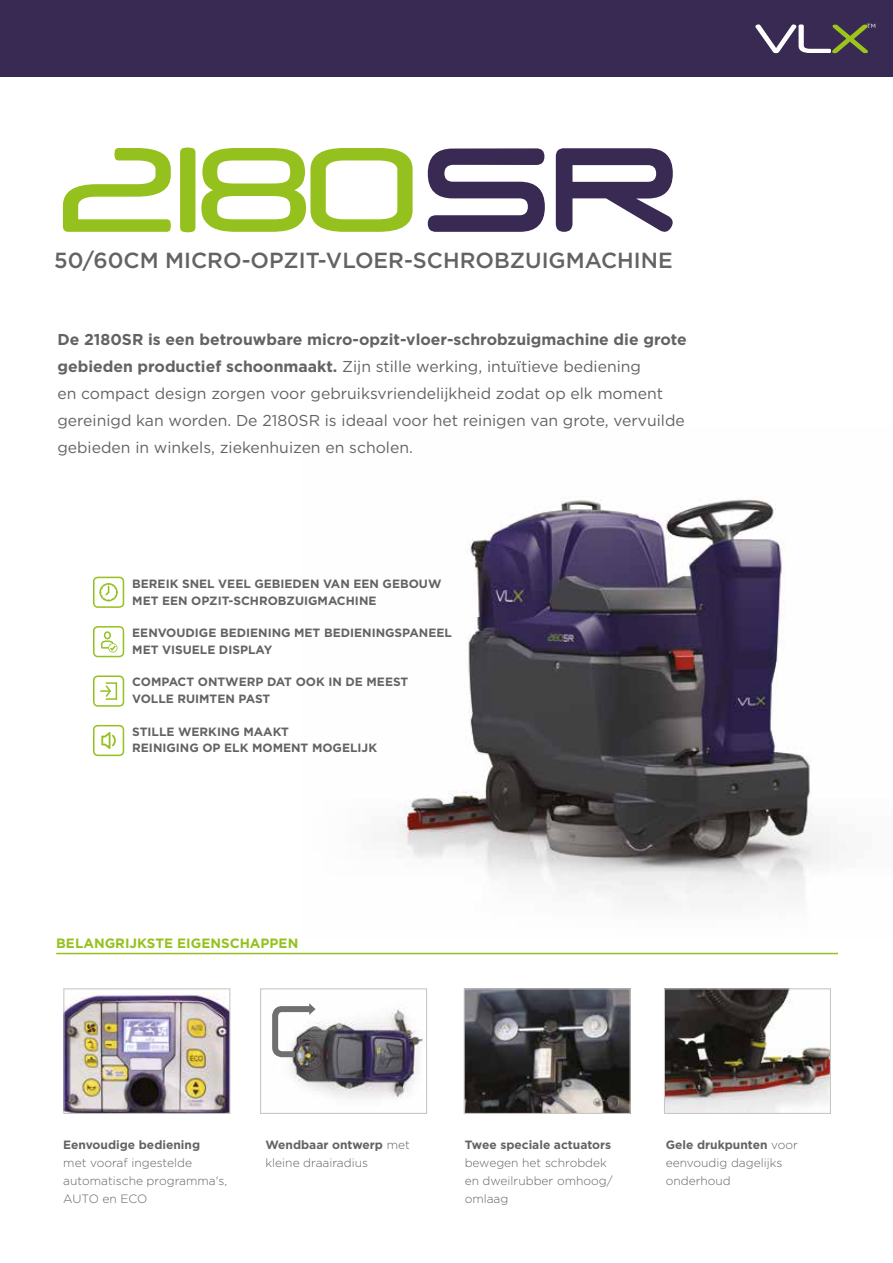
<style>
.page{position:relative;width:893px;height:1263px;background:#fff}
.page>*{position:absolute;margin:0;border:0;box-sizing:border-box;transform-origin:0 0}
.t1{font:500 21.9px "Gotham";color:#646363}
.t2{font:15.75px/27px "Gotham";color:#646363}
.t3{font:700 13.5px "Gotham";color:#95c11f}
.t4{font:700 12px/16.5px "Gotham";color:#646363}
.t5{font:300 12px/18px "Gotham";color:#646363}
.t6{font:6px "Gotham";color:#fff}
.s1{font-weight:700}
</style>
<div class="page">
<img style="left:396px;top:497px;width:434px;height:406px">
<img style="left:666px;top:990px;width:163px;height:122px">
<div style="left:664px;top:988px;width:167px;height:126px;border:1px solid #c6c6c6"></div>
<hr style="left:56px;top:953px;width:782px;height:1px;background:#95c11f">
<div style="left:93px;top:626px;width:31px;height:31px;border:2px solid #95c11f;border-radius:4px"></div>
<svg style="left:101px;top:631px;width:16px;height:21px"></svg>
<svg style="left:63px;top:148px;width:108px;height:84px"></svg>
<svg style="left:180px;top:148px;width:15px;height:84px"></svg>
<svg style="left:201px;top:148px;width:212px;height:84px"></svg>
<svg style="left:428px;top:148px;width:117px;height:84px"></svg>
<svg style="left:556px;top:148px;width:117px;height:84px"></svg>
<div style="left:93px;top:725px;width:31px;height:31px;border:2px solid #95c11f;border-radius:4px"></div>
<svg style="left:101px;top:732px;width:15px;height:17px"></svg>
<div style="left:93px;top:675px;width:31px;height:32px;border:2px solid #95c11f;border-radius:4px"></div>
<svg style="left:100px;top:682px;width:17px;height:18px"></svg>
<div style="left:93px;top:577px;width:31px;height:31px;border:2px solid #95c11f;border-radius:4px"></div>
<svg style="left:99px;top:583px;width:19px;height:18px"></svg>
<img style="left:287px;top:1008px;width:136px;height:92px">
<div style="left:260px;top:988px;width:167px;height:126px;border:1px solid #c6c6c6"></div>
<img style="left:466px;top:990px;width:163px;height:122px">
<div style="left:464px;top:988px;width:167px;height:126px;border:1px solid #c6c6c6"></div>
<img style="left:65px;top:990px;width:163px;height:122px">
<div style="left:63px;top:988px;width:167px;height:126px;border:1px solid #c6c6c6"></div>
<svg style="left:272px;top:1003px;width:44px;height:57px"></svg>
<div style="left:0;top:0;width:893px;height:76px;background:#382a52"></div>
<svg style="left:755px;top:24px;width:113px;height:29px"></svg>
<p class="t6" style="left:867px;top:22px;width:11px">TM</p>
<h1 class="t1" style="left:54px;top:247px;width:620px">50/60CM MICRO-OPZIT-VLOER-SCHROBZUIGMACHINE</h1>
<p class="t2" style="left:57px;top:326px;width:631px"><span class="s1">De 2180SR is een betrouwbare micro-opzit-vloer-schrobzuigmachine die grote gebieden productief schoonmaakt.</span> Zijn stille werking, intuïtieve bediening<br>en compact design zorgen voor gebruiksvriendelijkheid zodat op elk moment gereinigd kan worden. De 2180SR is ideaal voor het reinigen van grote, vervuilde gebieden in winkels, ziekenhuizen en scholen.</p>
<p class="t4" style="left:132px;top:575px;width:311px">BEREIK SNEL VEEL GEBIEDEN VAN EEN GEBOUW<br>MET EEN OPZIT-SCHROBZUIGMACHINE</p>
<p class="t4" style="left:132px;top:625px;width:321px">EENVOUDIGE BEDIENING MET BEDIENINGSPANEEL<br>MET VISUELE DISPLAY</p>
<p class="t4" style="left:132px;top:674px;width:278px">COMPACT ONTWERP DAT OOK IN DE MEEST<br>VOLLE RUIMTEN PAST</p>
<p class="t4" style="left:132px;top:723px;width:246px">STILLE WERKING MAAKT<br>REINIGING OP ELK MOMENT MOGELIJK</p>
<p class="t3" style="left:56px;top:935px;width:244px">BELANGRIJKSTE EIGENSCHAPPEN</p>
<p class="t4" style="left:63px;top:1136px;width:138px">Eenvoudige bediening</p>
<p class="t5" style="left:63px;top:1153px;width:165px">met vooraf ingestelde automatische programma's,<br>AUTO en ECO</p>
<p class="t5" style="left:266px;top:1135px;width:146px"><span class="s1">Wendbaar ontwerp</span> met kleine draairadius</p>
<p class="t5" style="left:666px;top:1135px;width:134px"><span class="s1">Gele drukpunten</span> voor eenvoudig dagelijks onderhoud</p>
<p class="t4" style="left:465px;top:1136px;width:148px">Twee speciale actuators</p>
<p class="t5" style="left:465px;top:1153px;width:150px">bewegen het schrobdek en dweilrubber omhoog/ omlaag</p>
</div>
